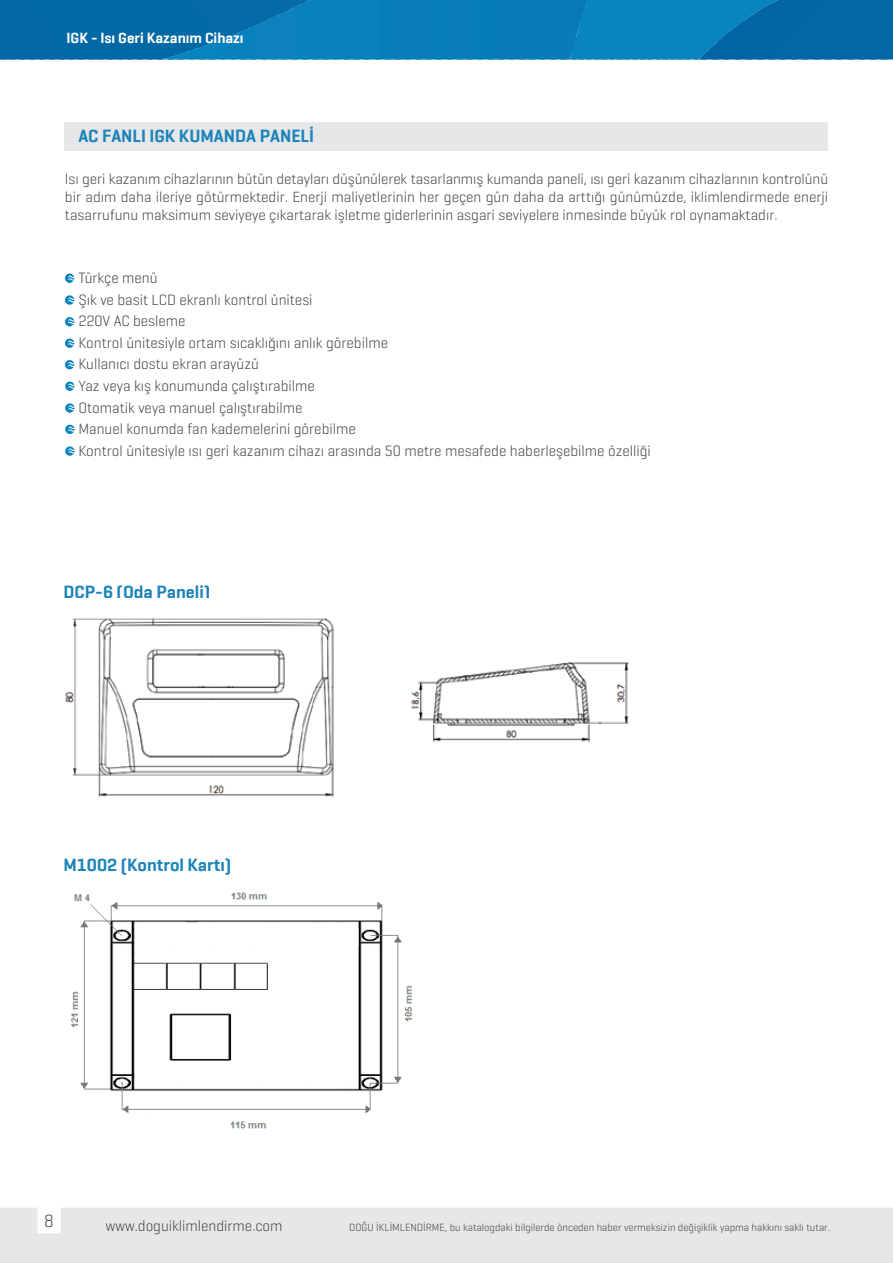
<style>
.page{position:relative;width:893px;height:1263px;background:#fff}
.page>*{position:absolute;margin:0;border:0;box-sizing:border-box;transform-origin:0 0}
.t1{font:600 18px "Geogrotesque";color:#1e84b9}
.t2{font:600 18px "Geogrotesque";color:#1c84ba}
.t3{font:300 18px "Geogrotesque";color:#414447}
.t4{font:300 15.3px/21.6px "Geogrotesque";color:#414042}
.t5{font:300 15.3px "Geogrotesque";color:#424143}
.t6{font:300 15px/18px "Geogrotesque";color:#414042;text-align:justify}
.t7{font:600 15px "Geogrotesque";color:#fff}
.t8{font:300 10.65px "Geogrotesque";color:#413f41}
</style>
<div class="page">
<div style="left:0;top:0;width:161px;height:60px;background:#0168a6"></div>
<div style="left:561px;top:0;width:15px;height:60px;background:#097bb7"></div>
<div style="left:550px;top:0;width:16px;height:60px;background:#097bb7"></div>
<div style="left:540px;top:0;width:15px;height:60px;background:#077bb8"></div>
<div style="left:530px;top:0;width:15px;height:60px;background:#077bb8"></div>
<div style="left:519px;top:0;width:16px;height:60px;background:#097cb8"></div>
<div style="left:509px;top:0;width:15px;height:60px;background:#097cb8"></div>
<div style="left:499px;top:0;width:15px;height:60px;background:#097cb8"></div>
<div style="left:488px;top:0;width:16px;height:60px;background:#097cb8"></div>
<div style="left:478px;top:0;width:15px;height:60px;background:#047db9"></div>
<div style="left:468px;top:0;width:15px;height:60px;background:#047db9"></div>
<div style="left:457px;top:0;width:16px;height:60px;background:#097dba"></div>
<div style="left:447px;top:0;width:15px;height:60px;background:#097dba"></div>
<div style="left:437px;top:0;width:15px;height:60px;background:#077dba"></div>
<div style="left:426px;top:0;width:16px;height:60px;background:#077dba"></div>
<div style="left:416px;top:0;width:16px;height:60px;background:#0c7dbb"></div>
<div style="left:406px;top:0;width:15px;height:60px;background:#097eba"></div>
<div style="left:395px;top:0;width:16px;height:60px;background:#097eba"></div>
<div style="left:385px;top:0;width:16px;height:60px;background:#097eba"></div>
<div style="left:375px;top:0;width:15px;height:60px;background:#077ebb"></div>
<div style="left:364px;top:0;width:16px;height:60px;background:#0980bb"></div>
<div style="left:354px;top:0;width:16px;height:60px;background:#0980bb"></div>
<div style="left:344px;top:0;width:15px;height:60px;background:#0980bb"></div>
<div style="left:333px;top:0;width:16px;height:60px;background:#0980bb"></div>
<div style="left:323px;top:0;width:16px;height:60px;background:#0a81bc"></div>
<div style="left:313px;top:0;width:15px;height:60px;background:#0a81bc"></div>
<div style="left:302px;top:0;width:16px;height:60px;background:#0a81bc"></div>
<div style="left:292px;top:0;width:16px;height:60px;background:#0a81bc"></div>
<div style="left:282px;top:0;width:15px;height:60px;background:#0d81bd"></div>
<svg style="left:277px;top:0;width:10px;height:60px"></svg>
<div style="left:261px;top:0;width:16px;height:60px;background:linear-gradient(to bottom,#066caa,#0f88c3)"></div>
<svg style="left:256px;top:0;width:10px;height:60px"></svg>
<svg style="left:246px;top:0;width:10px;height:60px"></svg>
<div style="left:230px;top:0;width:16px;height:60px;background:linear-gradient(to bottom,#0463a2,#0987c2)"></div>
<svg style="left:225px;top:0;width:10px;height:60px"></svg>
<svg style="left:215px;top:0;width:10px;height:60px"></svg>
<div style="left:199px;top:0;width:16px;height:60px;background:linear-gradient(to bottom,#0361a0,#067fbb)"></div>
<svg style="left:194px;top:0;width:10px;height:60px"></svg>
<svg style="left:184px;top:0;width:10px;height:60px"></svg>
<svg style="left:174px;top:0;width:10px;height:60px"></svg>
<div style="left:161px;top:0;width:13px;height:60px;background:#0269a7"></div>
<hr style="left:161px;top:0;width:2px;height:60px;background:#0884bf">
<div style="left:779px;top:0;width:114px;height:60px;background:#0466a4"></div>
<hr style="left:778px;top:0;width:1px;height:60px;background:#0884bf">
<div style="left:770px;top:0;width:8px;height:60px;background:#0365a3"></div>
<svg style="left:766px;top:0;width:8px;height:60px"></svg>
<svg style="left:759px;top:0;width:7px;height:60px"></svg>
<svg style="left:751px;top:0;width:8px;height:60px"></svg>
<svg style="left:743px;top:0;width:8px;height:60px"></svg>
<svg style="left:736px;top:0;width:7px;height:60px"></svg>
<svg style="left:728px;top:0;width:8px;height:60px"></svg>
<svg style="left:721px;top:0;width:7px;height:60px"></svg>
<svg style="left:713px;top:0;width:8px;height:60px"></svg>
<svg style="left:705px;top:0;width:8px;height:60px"></svg>
<div style="left:694px;top:0;width:11px;height:60px;background:#0884bf"></div>
<div style="left:686px;top:0;width:12px;height:60px;background:#0884bf"></div>
<div style="left:679px;top:0;width:11px;height:60px;background:#0884bf"></div>
<div style="left:671px;top:0;width:11px;height:60px;background:#0884bf"></div>
<div style="left:663px;top:0;width:12px;height:60px;background:#0884bf"></div>
<div style="left:656px;top:0;width:11px;height:60px;background:#0884bf"></div>
<div style="left:648px;top:0;width:12px;height:60px;background:#0884bf"></div>
<div style="left:641px;top:0;width:11px;height:60px;background:#0884bf"></div>
<div style="left:633px;top:0;width:11px;height:60px;background:#0884bf"></div>
<div style="left:625px;top:0;width:12px;height:60px;background:#0884bf"></div>
<div style="left:618px;top:0;width:11px;height:60px;background:#0884bf"></div>
<div style="left:610px;top:0;width:11px;height:60px;background:#0884bf"></div>
<div style="left:602px;top:0;width:12px;height:60px;background:#0884bf"></div>
<div style="left:595px;top:0;width:11px;height:60px;background:#0884bf"></div>
<div style="left:587px;top:0;width:12px;height:60px;background:#0884bf"></div>
<div style="left:580px;top:0;width:11px;height:60px;background:#0884bf"></div>
<div style="left:572px;top:0;width:11px;height:60px;background:#0884bf"></div>
<div style="left:570px;top:0;width:6px;height:60px;background:#097bb7"></div>
<svg style="left:65px;top:274px;width:9px;height:9px"></svg>
<div style="left:0;top:1208px;width:893px;height:55px;background:#e6e7e8"></div>
<div style="left:65px;top:122px;width:763px;height:28px;background:#e6e7e8"></div>
<img style="left:71px;top:892px;width:341px;height:237px">
<img style="left:64px;top:618px;width:565px;height:179px">
<svg style="left:65px;top:295px;width:9px;height:10px"></svg>
<svg style="left:65px;top:317px;width:9px;height:9px"></svg>
<svg style="left:65px;top:339px;width:9px;height:9px"></svg>
<svg style="left:65px;top:360px;width:9px;height:9px"></svg>
<svg style="left:65px;top:382px;width:10px;height:9px"></svg>
<svg style="left:65px;top:403px;width:10px;height:10px"></svg>
<svg style="left:65px;top:425px;width:10px;height:9px"></svg>
<svg style="left:65px;top:446px;width:10px;height:10px"></svg>
<p class="t7" style="left:67px;top:28px;width:179px">IGK - Isı Geri Kazanım Cihazı</p>
<p class="t2" style="left:78px;top:125px;width:237px">AC FANLI IGK KUMANDA PANELİ</p>
<p class="t6" style="left:65px;top:169px;width:765px">Isı geri kazanım cihazlarının bütün detayları düşünülerek tasarlanmış kumanda paneli, ısı geri kazanım cihazlarının kontrolünü bir adım daha ileriye götürmektedir. Enerji maliyetlerinin her geçen gün daha da arttığı günümüzde, iklimlendirmede enerji tasarrufunu maksimum seviyeye çıkartarak işletme giderlerinin asgari seviyelere inmesinde büyük rol oynamaktadır.</p>
<p class="t4" style="left:78px;top:266px;width:574px">Türkçe menü<br>Şık ve basit LCD ekranlı kontrol ünitesi<br>220V AC besleme<br>Kontrol ünitesiyle ortam sıcaklığını anlık görebilme<br>Kullanıcı dostu ekran arayüzü<br>Yaz veya kış konumunda çalıştırabilme<br>Otomatik veya manuel çalıştırabilme<br>Manuel konumda fan kademelerini görebilme<br>Kontrol ünitesiyle ısı geri kazanım cihazı arasında 50 metre mesafede haberleşebilme özelliği</p>
<p class="t1" style="left:63px;top:580px;width:148px">DCP-6 (Oda Paneli)</p>
<p class="t1" style="left:63px;top:854px;width:169px">M1002 (Kontrol Kartı)</p>
<p class="t3" style="left:44px;top:1209px;width:11px">8</p>
<p class="t5" style="left:106px;top:1216px;width:178px">www.doguiklimlendirme.com</p>
<p class="t8" style="left:349px;top:1220px;width:482px">DOĞU İKLİMLENDİRME, bu katalogdaki bilgilerde önceden haber vermeksizin değişiklik yapma hakkını saklı tutar.</p>
</div>
